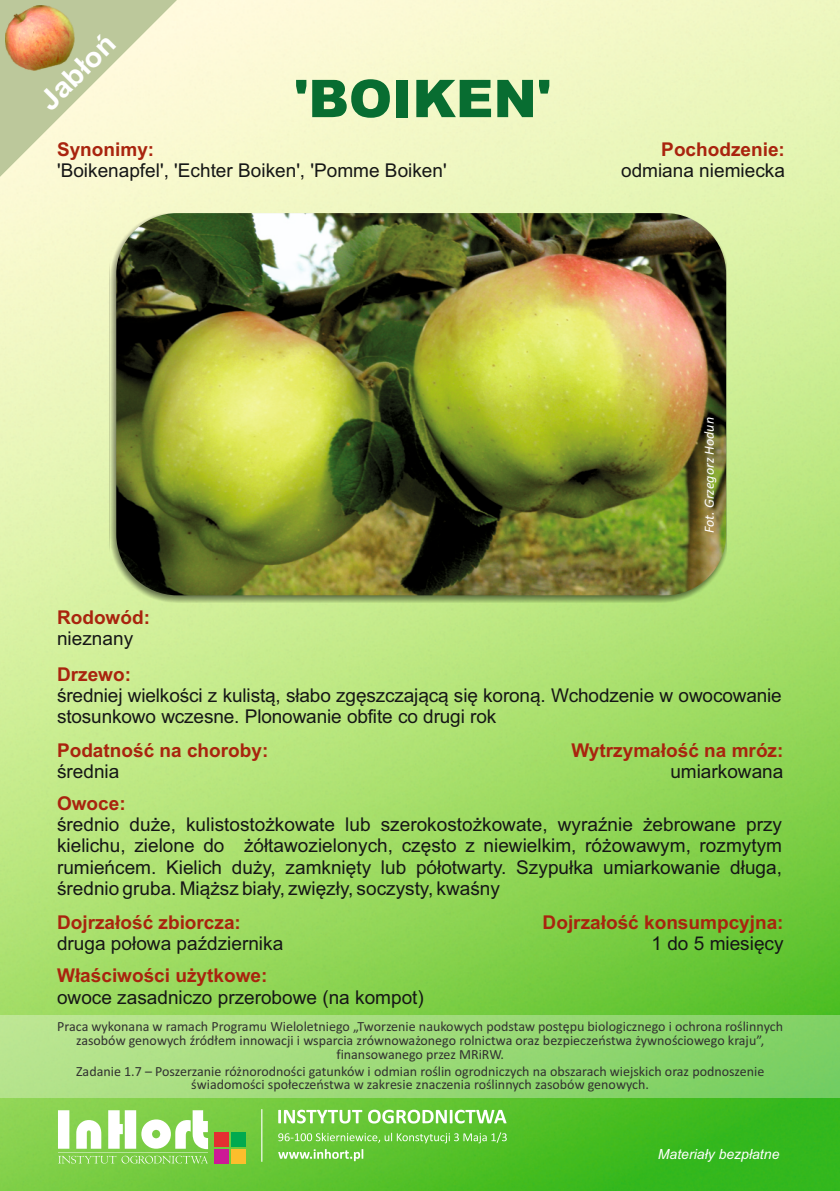
<style>
.page{position:relative;width:840px;height:1191px;background:#fff}
.page>*{position:absolute;margin:0;border:0;box-sizing:border-box;transform-origin:0 0}
.t1{font:900 52px "Arial";color:#086d31}
.t2{font:700 28px "Arial";color:#fff;scale:1.04 1}
.t3{font:19px/21.2px "Arial";color:#151616;text-align:justify}
.t4{font:700 19px "Arial";color:#a9240e}
.t5{font:14px/13.6px "Calibri";color:#313130;text-align:center}
.t6{font:italic 14px "Arial";color:#fff}
.t7{font:italic 14px "Calibri";color:#fff}
</style>
<div class="page">
<img style="left:0;top:0;width:839px;height:1191px">
<div style="left:0;top:1015px;width:839px;height:82px;background:#fff;opacity:.31"></div>
<svg style="left:278px;top:1109px;width:84px;height:14px"></svg>
<svg style="left:368px;top:1109px;width:138px;height:14px"></svg>
<svg style="left:278px;top:1132px;width:228px;height:11px;background:#7fcf5a"></svg>
<svg style="left:278px;top:1149px;width:85px;height:12px"></svg>
<hr style="left:261px;top:1109px;width:1px;height:52px;background:#fff">
<div style="left:214px;top:1132px;width:14px;height:14px;background:#e42f32"></div>
<div style="left:231px;top:1132px;width:15px;height:14px;background:#00aa4f"></div>
<div style="left:214px;top:1149px;width:15px;height:14px;background:#cd1996"></div>
<div style="left:231px;top:1149px;width:15px;height:14px;background:#fdbe2c"></div>
<svg style="left:58px;top:1110px;width:150px;height:39px"></svg>
<svg style="left:58px;top:1155px;width:150px;height:8px"></svg>
<hr style="left:58px;top:1152px;width:150px;height:1px;background:#fff">
<svg style="left:0;top:0;width:194px;height:194px;background:#e6e8c1"></svg>
<img style="left:6px;top:6px;width:68px;height:64px">
<div style="left:110px;top:213px;width:616px;height:390px;background:#151616;opacity:.57"></div>
<img style="left:116px;top:213px;width:609px;height:382px;border-radius:61px">
<h2 class="t2" style="left:37px;top:97px;width:92px;rotate:-45deg">Jabłoń</h2>
<h1 class="t1" style="left:294px;top:80px;width:259px">'BOIKEN'</h1>
<p class="t4" style="left:57px;top:142px;width:99px">Synonimy:</p>
<p class="t3" style="left:57px;top:161px;width:391px">'Boikenapfel', 'Echter Boiken', 'Pomme Boiken'</p>
<p class="t4" style="left:661px;top:142px;width:125px">Pochodzenie:</p>
<p class="t3" style="left:620px;top:161px;width:165px">odmiana niemiecka</p>
<p class="t4" style="left:57px;top:610px;width:94px">Rodowód:</p>
<p class="t3" style="left:57px;top:630px;width:78px">nieznany</p>
<p class="t7" style="left:702px;top:533px;width:117px;rotate:-90deg">Fot. Grzegorz Hodun</p>
<p class="t4" style="left:57px;top:667px;width:75px">Drzewo:</p>
<p class="t3" style="left:57px;top:686px;width:725px">średniej wielkości z kulistą, słabo zgęszczającą się koroną. Wchodzenie w owocowanie stosunkowo wczesne. Plonowanie obfite co drugi rok</p>
<p class="t4" style="left:57px;top:743px;width:213px">Podatność na choroby:</p>
<p class="t3" style="left:57px;top:763px;width:64px">średnia</p>
<p class="t4" style="left:571px;top:743px;width:213px">Wytrzymałość na mróz:</p>
<p class="t3" style="left:670px;top:763px;width:114px">umiarkowana</p>
<p class="t4" style="left:57px;top:796px;width:70px">Owoce:</p>
<p class="t3" style="left:57px;top:815px;width:726px">średnio duże, kulistostożkowate lub szerokostożkowate, wyraźnie żebrowane przy kielichu, zielone do żółtawozielonych, często z niewielkim, różowawym, rozmytym rumieńcem. Kielich duży, zamknięty lub półotwarty. Szypułka umiarkowanie długa, średnio gruba. Miąższ biały, zwięzły, soczysty, kwaśny</p>
<p class="t4" style="left:57px;top:915px;width:185px">Dojrzałość zbiorcza:</p>
<p class="t3" style="left:57px;top:934px;width:227px">druga połowa października</p>
<p class="t4" style="left:57px;top:968px;width:212px">Właściwości użytkowe:</p>
<p class="t3" style="left:57px;top:988px;width:368px">owoce zasadniczo przerobowe (na kompot)</p>
<p class="t4" style="left:542px;top:915px;width:242px">Dojrzałość konsumpcyjna:</p>
<p class="t3" style="left:651px;top:934px;width:133px">1 do 5 miesięcy</p>
<p class="t5" style="left:57px;top:1020px;width:726px">Praca wykonana w ramach Programu Wieloletniego „Tworzenie naukowych podstaw postępu biologicznego i ochrona roślinnych zasobów genowych źródłem innowacji i wsparcia zrównoważonego rolnictwa oraz bezpieczeństwa żywnościowego kraju”, finansowanego przez MRiRW.</p>
<p class="t5" style="left:76px;top:1065px;width:689px">Zadanie 1.7 – Poszerzanie różnorodności gatunków i odmian roślin ogrodniczych na obszarach wiejskich oraz podnoszenie świadomości społeczeństwa w zakresie znaczenia roślinnych zasobów genowych.</p>
<p class="t6" style="left:657px;top:1149px;width:123px">Materiały bezpłatne</p>
</div>
